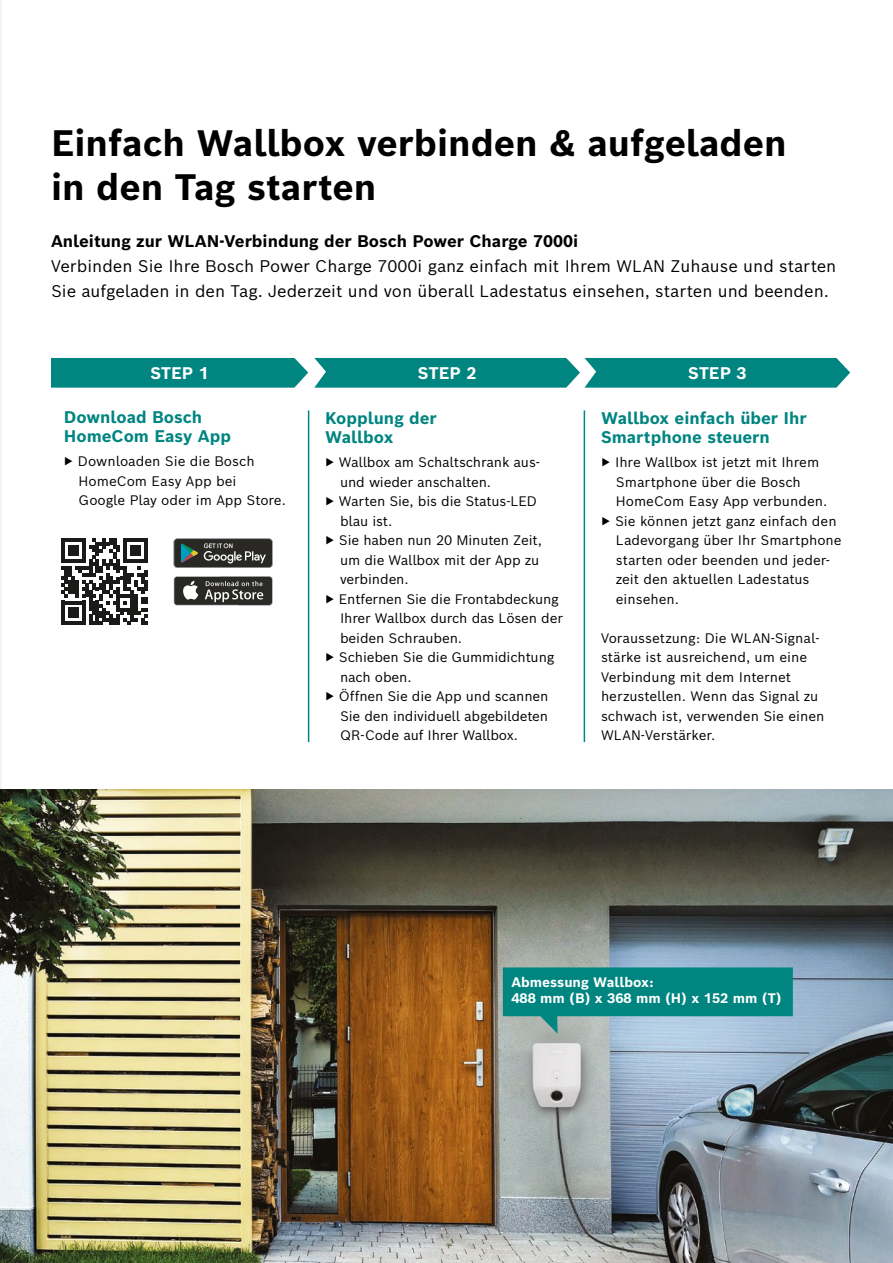
<style>
.page{position:relative;width:893px;height:1263px;background:#fff}
.page>*{position:absolute;margin:0;border:0;box-sizing:border-box;transform-origin:0 0}
.t1{font:700 36px/43.2px "Bosch Sans";color:#000}
.t2{font:16.5px/24.8px "Bosch Sans";color:#000}
.t3{font:700 16.5px/19.8px "Bosch Sans";color:#008581}
.t4{font:700 16.5px "Bosch Sans";color:#000}
.t5{font:700 16.5px "Bosch Sans";color:#fff}
.t6{font:13.5px/19.5px "Bosch Sans";letter-spacing:-.01em;color:#000}
.t7{font:700 13.5px/16.2px "Bosch Sans";color:#fff}
</style>
<div class="page">
<div style="left:51px;top:358px;width:257px;height:30px;background:#008581"></div>
<svg style="left:314px;top:358px;width:536px;height:30px;background:#118d89"></svg>
<hr style="left:0;top:0;width:2px;height:1263px;background:#f0f0f0">
<img style="left:0;top:789px;width:893px;height:474px">
<svg style="left:61px;top:538px;width:87px;height:87px"></svg>
<svg style="left:174px;top:538px;width:99px;height:30px;background:#474b49"></svg>
<div style="left:174px;top:577px;width:98px;height:28px;background:#292825;border-radius:3px"></div>
<svg style="left:183px;top:581px;width:15px;height:19px"></svg>
<img style="left:220px;top:576px;width:53px;height:28px">
<img style="left:220px;top:577px;width:52px;height:28px">
<svg style="left:205px;top:581px;width:58px;height:21px"></svg>
<svg style="left:503px;top:967px;width:290px;height:67px;background:#2e9595"></svg>
<hr style="left:308px;top:410px;width:1px;height:332px;background:#008581">
<hr style="left:584px;top:410px;width:1px;height:332px;background:#008581">
<h1 class="t1" style="left:51px;top:121px;width:737px">Einfach Wallbox verbinden &amp; aufgeladen in den Tag starten</h1>
<p class="t4" style="left:51px;top:230px;width:529px">Anleitung zur WLAN-Verbindung der Bosch Power Charge 7000i</p>
<p class="t2" style="left:51px;top:253px;width:787px">Verbinden Sie Ihre Bosch Power Charge 7000i ganz einfach mit Ihrem WLAN Zuhause und starten<br>Sie aufgeladen in den Tag. Jederzeit und von überall Ladestatus einsehen, starten und beenden.</p>
<p class="t5" style="left:150px;top:362px;width:60px">STEP 1</p>
<p class="t5" style="left:418px;top:362px;width:60px">STEP 2</p>
<p class="t5" style="left:688px;top:362px;width:60px">STEP 3</p>
<p class="t3" style="left:64px;top:406px;width:169px">Download Bosch<br>HomeCom Easy App</p>
<p class="t6" style="left:79px;top:451px;width:209px;text-indent:-15px">▶ Downloaden Sie die Bosch<br>HomeCom Easy App bei<br>Google Play oder im App Store.</p>
<p class="t3" style="left:325px;top:407px;width:113px">Kopplung der<br>Wallbox</p>
<p class="t6" style="left:325px;top:452px;width:216px">▶ Wallbox am Schaltschrank aus-</p>
<p class="t6" style="left:340px;top:472px;width:153px">und wieder anschalten.</p>
<p class="t6" style="left:325px;top:491px;width:213px">▶ Warten Sie, bis die Status-LED</p>
<p class="t6" style="left:340px;top:511px;width:54px">blau ist.</p>
<p class="t6" style="left:325px;top:530px;width:218px">▶ Sie haben nun 20 Minuten Zeit,</p>
<p class="t6" style="left:340px;top:550px;width:201px">um die Wallbox mit der App zu</p>
<p class="t6" style="left:340px;top:569px;width:70px">verbinden.</p>
<p class="t6" style="left:325px;top:589px;width:235px">▶ Entfernen Sie die Frontabdeckung</p>
<p class="t6" style="left:340px;top:608px;width:224px">Ihrer Wallbox durch das Lösen der</p>
<p class="t6" style="left:340px;top:627px;width:124px">beiden Schrauben.</p>
<p class="t6" style="left:325px;top:647px;width:231px">▶ Schieben Sie die Gummidichtung</p>
<p class="t6" style="left:340px;top:666px;width:73px">nach oben.</p>
<p class="t6" style="left:325px;top:686px;width:225px">▶ Öffnen Sie die App und scannen</p>
<p class="t6" style="left:340px;top:705px;width:210px">Sie den individuell abgebildeten</p>
<p class="t6" style="left:340px;top:725px;width:180px">QR-Code auf Ihrer Wallbox.</p>
<p class="t3" style="left:601px;top:407px;width:207px">Wallbox einfach über Ihr<br>Smartphone steuern</p>
<p class="t6" style="left:601px;top:452px;width:220px">▶ Ihre Wallbox ist jetzt mit Ihrem</p>
<p class="t6" style="left:616px;top:472px;width:187px">Smartphone über die Bosch</p>
<p class="t6" style="left:616px;top:491px;width:213px">HomeCom Easy App verbunden.</p>
<p class="t6" style="left:601px;top:511px;width:237px">▶ Sie können jetzt ganz einfach den</p>
<p class="t6" style="left:616px;top:530px;width:227px">Ladevorgang über Ihr Smartphone</p>
<p class="t6" style="left:616px;top:550px;width:216px">starten oder beenden und jeder-</p>
<p class="t6" style="left:616px;top:569px;width:195px">zeit den aktuellen Ladestatus</p>
<p class="t6" style="left:616px;top:589px;width:65px">einsehen.</p>
<p class="t6" style="left:601px;top:628px;width:225px">Voraussetzung: Die WLAN-Signal&shy;stärke ist ausreichend, um eine<br>Verbindung mit dem Internet herzustellen. Wenn das Signal zu schwach ist, verwenden Sie einen<br>WLAN-Verstärker.</p>
<p class="t7" style="left:511px;top:973px;width:272px">Abmessung Wallbox:<br>488 mm (B) x 368 mm (H) x 152 mm (T)</p>
</div>
